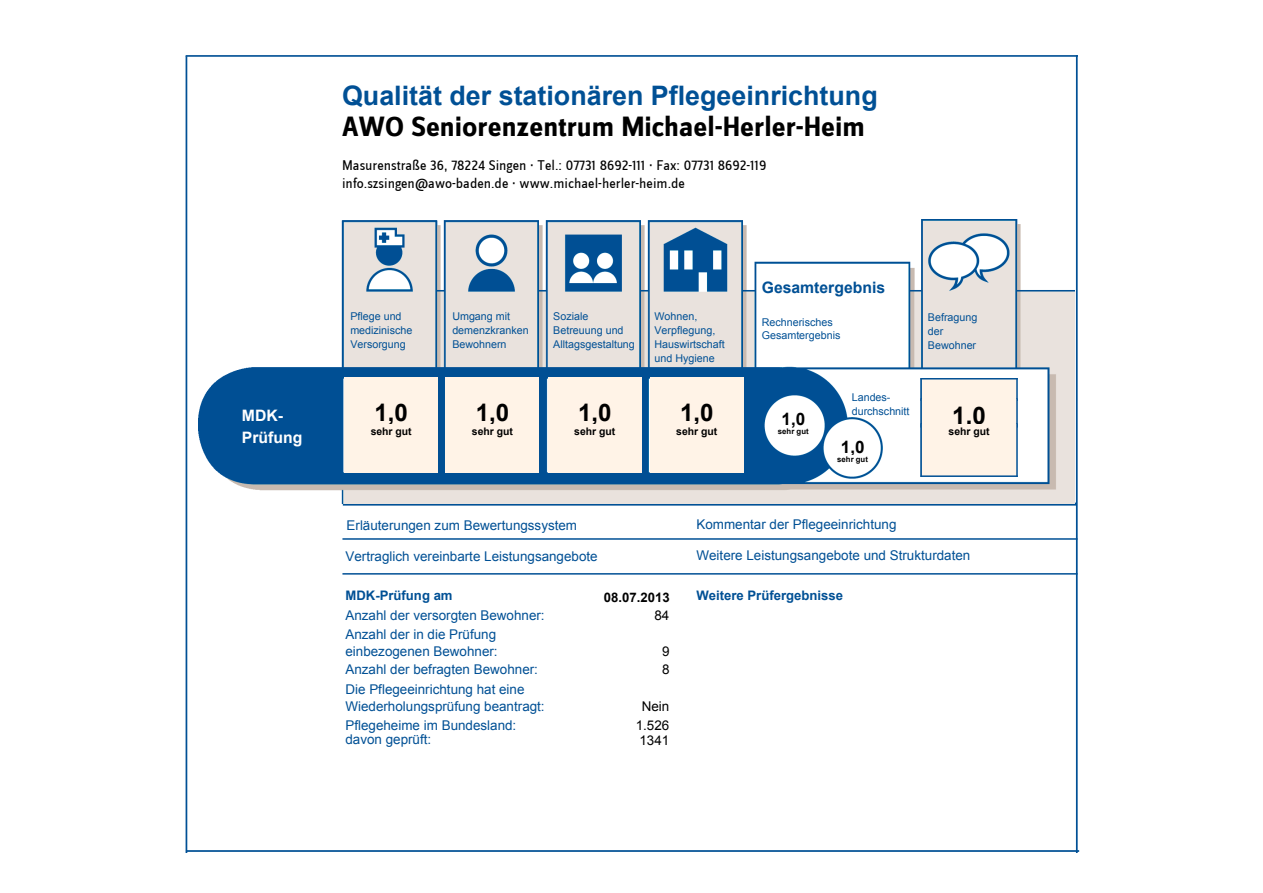
<style>
.page{position:relative;width:1263px;height:893px;background:#fff}
.page>*{position:absolute;margin:0;border:0;box-sizing:border-box;transform-origin:0 0}
.t1{font:28.8px "Zine Sans Dis Bold Roman";color:#000}
.t2{font:700 26.85px "Arial";color:#005095}
.t3{font:700 24.15px "Arial";color:#000}
.t4{font:700 17.1px "Arial";color:#000}
.t5{font:700 15.75px "Arial";color:#005095}
.t6{font:700 15.75px/21.3px "Arial";color:#fff}
.t7{font:14.55px/18px "Zine Sans Dis Regular Roman";color:#000}
.t8{font:13.35px/19.2px "Arial";color:#005095}
.t9{font:13.35px/18.6px "Arial";color:#000}
.t10{font:700 13.2px "Arial";color:#005095}
.t11{font:700 13.2px "Arial";color:#000}
.t12{font:10.8px/14px "Arial";color:#005095}
.t13{font:700 10.35px "Arial";color:#000}
.t14{font:700 7.8px "Arial";color:#000}
</style>
<div class="page">
<hr style="left:186px;top:57px;width:1px;height:795px;background:#005095">
<hr style="left:1076px;top:56px;width:2px;height:796px;background:#005095">
<hr style="left:187px;top:850px;width:891px;height:2px;background:#005095">
<hr style="left:186px;top:55px;width:891px;height:2px;background:#005095">
<hr style="left:343px;top:538px;width:734px;height:2px;background:#005095">
<hr style="left:343px;top:573px;width:734px;height:2px;background:#005095">
<hr style="left:344px;top:503px;width:731px;height:3px;background:#005095">
<img style="left:199px;top:220px;width:876px;height:283px">
<div style="left:548px;top:378px;width:94px;height:19px;background:#fff3e7"></div>
<div style="left:344px;top:378px;width:94px;height:19px;background:#fff3e7"></div>
<div style="left:446px;top:378px;width:93px;height:19px;background:#fff3e7"></div>
<div style="left:650px;top:378px;width:94px;height:19px;background:#fff3e7"></div>
<div style="left:921px;top:379px;width:96px;height:21px;background:#fff3e7"></div>
<hr style="left:921px;top:378px;width:96px;height:1px;background:#005095">
<hr style="left:1016px;top:379px;width:2px;height:21px;background:#005095">
<hr style="left:920px;top:379px;width:2px;height:21px;background:#005095">
<div style="left:344px;top:397px;width:94px;height:28px;background:#fff3e7"></div>
<div style="left:344px;top:424px;width:94px;height:49px;background:#fff3e7"></div>
<div style="left:446px;top:397px;width:93px;height:28px;background:#fff3e7"></div>
<div style="left:446px;top:424px;width:93px;height:49px;background:#fff3e7"></div>
<div style="left:548px;top:397px;width:94px;height:28px;background:#fff3e7"></div>
<div style="left:548px;top:424px;width:94px;height:49px;background:#fff3e7"></div>
<div style="left:650px;top:397px;width:94px;height:28px;background:#fff3e7"></div>
<div style="left:650px;top:424px;width:94px;height:49px;background:#fff3e7"></div>
<div style="left:921px;top:399px;width:96px;height:28px;background:#fff3e7"></div>
<hr style="left:1016px;top:399px;width:2px;height:28px;background:#005095">
<hr style="left:920px;top:399px;width:2px;height:28px;background:#005095">
<div style="left:921px;top:424px;width:96px;height:52px;background:#fff3e7"></div>
<hr style="left:1016px;top:424px;width:2px;height:52px;background:#005095">
<hr style="left:921px;top:475px;width:96px;height:2px;background:#005095">
<hr style="left:920px;top:424px;width:2px;height:52px;background:#005095">
<p class="t6" style="left:242px;top:406px;width:62px">MDK-<br>Prüfung</p>
<p class="t2" style="left:342px;top:78px;width:537px">Qualität der stationären Pflegeeinrichtung</p>
<p class="t1" style="left:342px;top:111px;width:524px">AWO Seniorenzentrum Michael-Herler-Heim</p>
<p class="t7" style="left:342px;top:157px;width:426px">Masurenstraße 36, 78224 Singen · Tel.: 07731 8692-111 · Fax: 07731 8692-119 info.szsingen@awo-baden.de · www.michael-herler-heim.de</p>
<p class="t5" style="left:762px;top:277px;width:125px">Gesamtergebnis</p>
<p class="t12" style="left:762px;top:315px;width:80px">Rechnerisches<br>Gesamtergebnis</p>
<p class="t12" style="left:350px;top:309px;width:63px">Pflege und medizinische<br>Versorgung</p>
<p class="t12" style="left:452px;top:309px;width:78px">Umgang mit demenzkranken<br>Bewohnern</p>
<p class="t12" style="left:553px;top:309px;width:83px">Soziale<br>Betreuung und<br>Alltagsgestaltung</p>
<p class="t12" style="left:654px;top:309px;width:72px">Wohnen,<br>Verpflegung,<br>Hauswirtschaft und Hygiene</p>
<p class="t12" style="left:928px;top:310px;width:51px">Befragung der<br>Bewohner</p>
<p class="t3" style="left:374px;top:397px;width:35px">1,0</p>
<p class="t13" style="left:371px;top:424px;width:43px">sehr gut</p>
<p class="t3" style="left:476px;top:397px;width:35px">1,0</p>
<p class="t13" style="left:472px;top:424px;width:43px">sehr gut</p>
<p class="t3" style="left:578px;top:397px;width:35px">1,0</p>
<p class="t13" style="left:574px;top:424px;width:43px">sehr gut</p>
<p class="t3" style="left:680px;top:397px;width:35px">1,0</p>
<p class="t13" style="left:676px;top:424px;width:43px">sehr gut</p>
<p class="t4" style="left:781px;top:408px;width:25px">1,0</p>
<p class="t14" style="left:778px;top:427px;width:32px">sehr gut</p>
<p class="t12" style="left:852px;top:390px;width:59px">Landes&shy;durchschnitt</p>
<p class="t4" style="left:841px;top:435px;width:25px">1,0</p>
<p class="t14" style="left:837px;top:454px;width:32px">sehr gut</p>
<p class="t3" style="left:952px;top:399px;width:35px">1,0</p>
<p class="t13" style="left:948px;top:425px;width:43px">sehr gut</p>
<p class="t8" style="left:696px;top:515px;width:201px">Kommentar der Pflegeeinrichtung</p>
<p class="t8" style="left:347px;top:516px;width:232px">Erläuterungen zum Bewertungssystem</p>
<p class="t8" style="left:345px;top:547px;width:254px">Vertraglich vereinbarte Leistungsangebote</p>
<p class="t8" style="left:696px;top:546px;width:275px">Weitere Leistungsangebote und Strukturdaten</p>
<p class="t10" style="left:345px;top:587px;width:109px">MDK-Prüfung am</p>
<p class="t8" style="left:345px;top:606px;width:201px">Anzahl der versorgten Bewohner:<br>Anzahl der in die Prüfung</p>
<p class="t8" style="left:345px;top:642px;width:194px;line-height:18.1px">einbezogenen Bewohner:<br>Anzahl der befragten Bewohner:</p>
<p class="t8" style="left:345px;top:681px;width:201px;line-height:17.1px">Die Pflegeeinrichtung hat eine<br>Wiederholungsprüfung beantragt:</p>
<p class="t8" style="left:345px;top:718px;width:172px;line-height:14px">Pflegeheime im Bundesland: davon geprüft:</p>
<p class="t11" style="left:604px;top:589px;width:67px">08.07.2013</p>
<p class="t9" style="left:654px;top:606px;width:16px">84</p>
<p class="t9" style="left:662px;top:642px;width:9px">9<br>8</p>
<p class="t9" style="left:642px;top:697px;width:29px">Nein</p>
<p class="t9" style="left:636px;top:717px;width:35px;line-height:15.8px">1.526<br>1341</p>
<p class="t10" style="left:696px;top:587px;width:148px">Weitere Prüfergebnisse</p>
</div>
